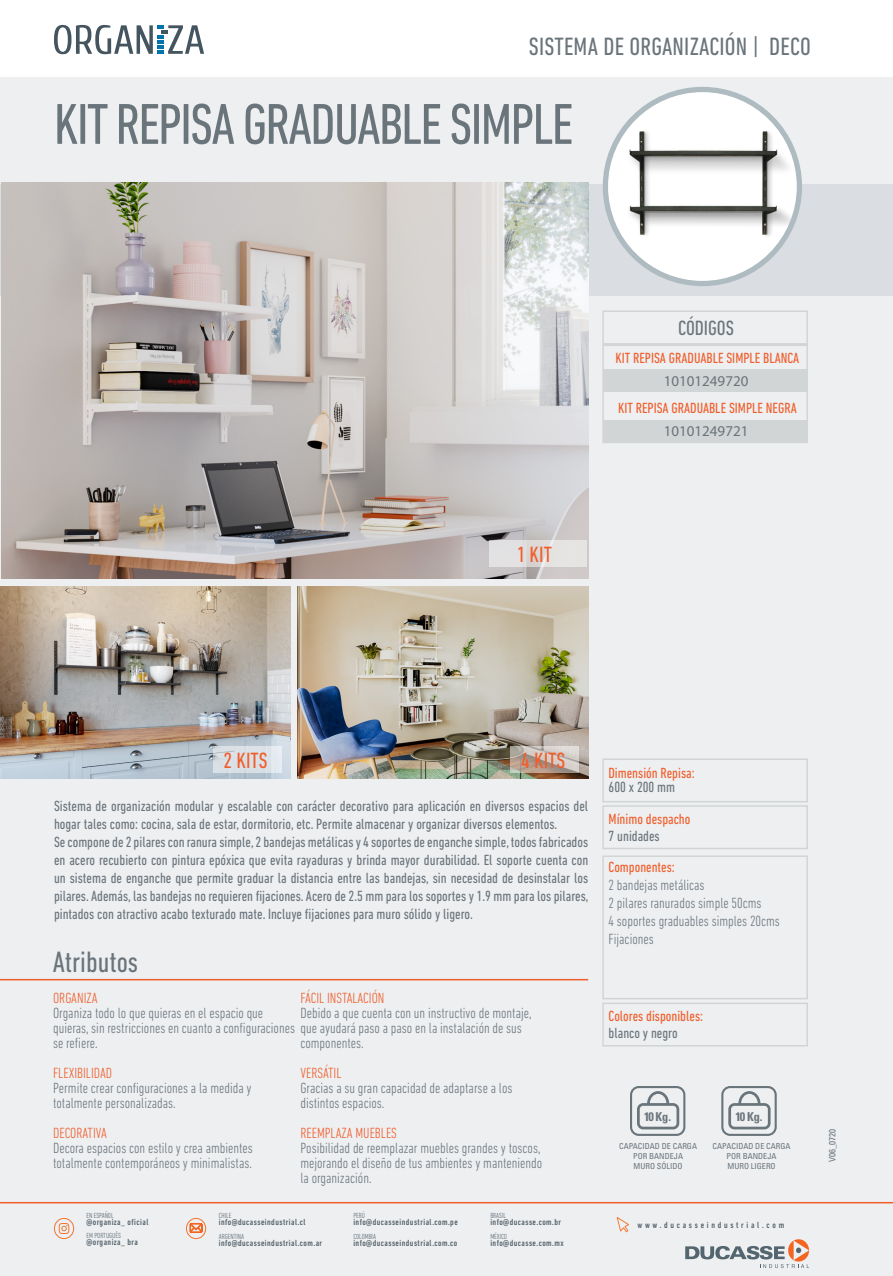
<style>
.page{position:relative;width:893px;height:1276px;background:#fff}
.page>*{position:absolute;margin:0;border:0;box-sizing:border-box;transform-origin:0 0}
.t1{font:condensed 58.5px "DIN Next LT Pro";letter-spacing:-.03em;color:#6a747b}
.t2{font:condensed 30px "DIN Next LT Pro";color:#6a747b}
.t3{font:condensed 25.5px "DIN Next LT Pro";letter-spacing:.01em;color:#6a747b}
.t4{font:condensed 22.5px "DIN Next LT Pro";color:#f15d2a}
.t5{font:condensed 21px "DIN Next LT Pro";color:#6a747b}
.t6{font:condensed 15px/18px "DIN Next LT Pro";color:#6a747b}
.t7{font:300 condensed 15px/15px "DIN Next LT Pro";color:#6a747b}
.t8{font:condensed 15px "DIN Next LT Pro";color:#f15d2a}
.t9{font:300 condensed 15px "DIN Next LT Pro";color:#f15d2a}
.t10{font:15px "Myriad Pro";color:#6a747b}
.t11{font:700 condensed 12.3px "Univers";letter-spacing:-.05em;color:#6a747b}
.t12{font:500 condensed 9px "DIN Next LT Pro";letter-spacing:.05em;color:#55636c}
.t13{font:500 condensed 9px "DIN Next LT Pro";letter-spacing:.3em;color:#55636c}
.t14{font:condensed 9px "Univers";letter-spacing:-.015em;color:#6a747b}
.t15{font:condensed 8.25px "Univers";color:#6a747b}
.t16{font:300 condensed 7.5px "DIN Next LT Pro";color:#55636c}
</style>
<div class="page">
<div style="left:0;top:78px;width:893px;height:1198px;background:#edeff1"></div>
<div style="left:603px;top:370px;width:204px;height:22px;background:#d2d5d5"></div>
<div style="left:603px;top:420px;width:204px;height:22px;background:#d2d5d5"></div>
<div style="left:603px;top:343px;width:204px;height:3px;border:2px solid #d2d6d5"></div>
<div style="left:602px;top:310px;width:206px;height:133px;border:2px solid #d2d5d5"></div>
<div style="left:0;top:184px;width:893px;height:112px;background:#dadee2"></div>
<div style="left:630px;top:1086px;width:55px;height:50px;border:2px solid #6a747b;border-radius:8px"></div>
<svg style="left:637px;top:1091px;width:42px;height:38px"></svg>
<div style="left:721px;top:1086px;width:56px;height:50px;border:2px solid #6a747b;border-radius:8px"></div>
<svg style="left:728px;top:1091px;width:43px;height:38px"></svg>
<div style="left:602px;top:805px;width:206px;height:44px;border:2px solid #d2d5d5"></div>
<div style="left:602px;top:1002px;width:206px;height:44px;border:2px solid #d2d5d5"></div>
<hr style="left:605px;top:344px;width:203px;height:2px;background:#d2d5d5">
<hr style="left:0;top:979px;width:588px;height:1px;background:#f15d2a">
<hr style="left:0;top:1202px;width:893px;height:1px;background:#f15d2a">
<img style="left:1px;top:183px;width:587px;height:395px">
<div style="left:602px;top:758px;width:206px;height:44px;border:2px solid #d2d5d5"></div>
<svg style="left:54px;top:25px;width:150px;height:29px"></svg>
<div style="left:602px;top:855px;width:206px;height:144px;border:2px solid #d2d5d5"></div>
<img style="left:0;top:587px;width:291px;height:191px">
<img style="left:298px;top:587px;width:290px;height:191px">
<svg style="left:489px;top:541px;width:97px;height:26px;fill:#e3e1e2"></svg>
<div style="left:213px;top:746px;width:68px;height:26px;background:#dae1e7"></div>
<svg style="left:510px;top:746px;width:69px;height:26px"></svg>
<svg style="left:54px;top:1217px;width:20px;height:22px"></svg>
<svg style="left:685px;top:1239px;width:124px;height:29px"></svg>
<svg style="left:617px;top:1217px;width:12px;height:15px"></svg>
<svg style="left:186px;top:1217px;width:20px;height:22px"></svg>
<div style="left:603px;top:87px;width:199px;height:199px;background:#aebbc1;border-radius:50%"></div>
<div style="left:608px;top:92px;width:189px;height:189px;background:#fff;border-radius:50%"></div>
<img style="left:608px;top:103px;width:189px;height:164px">
<p class="t3" style="left:529px;top:31px;width:283px">SISTEMA DE ORGANIZACIÓN | DECO</p>
<p class="t1" style="left:54px;top:91px;width:521px">KIT REPISA GRADUABLE SIMPLE</p>
<p class="t4" style="left:517px;top:542px;width:37px">1 KIT</p>
<p class="t5" style="left:678px;top:316px;width:58px">CÓDIGOS</p>
<p class="t8" style="left:615px;top:349px;width:185px">KIT REPISA GRADUABLE SIMPLE BLANCA</p>
<p class="t8" style="left:618px;top:400px;width:180px">KIT REPISA GRADUABLE SIMPLE NEGRA</p>
<p class="t10" style="left:664px;top:372px;width:86px">10101249720</p>
<p class="t10" style="left:664px;top:422px;width:86px">10101249721</p>
<p class="t4" style="left:224px;top:747px;width:46px">2 KITS</p>
<p class="t4" style="left:521px;top:747px;width:46px">4 KITS</p>
<p class="t6" style="left:54px;top:796px;width:536px">Sistema de organización modular y escalable con carácter decorativo para aplicación en diversos espacios del hogar tales como: cocina, sala de estar, dormitorio, etc. Permite almacenar y organizar diversos elementos.</p>
<p class="t6" style="left:54px;top:832px;width:536px;text-align:justify">Se compone de 2 pilares con ranura simple, 2 bandejas metálicas y 4 soportes de enganche simple, todos fabricados en acero recubierto con pintura epóxica que evita rayaduras y brinda mayor durabilidad. El soporte cuenta con un sistema de enganche que permite graduar la distancia entre las bandejas, sin necesidad de desinstalar los pilares. Además, las bandejas no requieren fijaciones. Acero de 2.5 mm para los soportes y 1.9 mm para los pilares, pintados con atractivo acabo texturado mate. Incluye fijaciones para muro sólido y ligero.</p>
<p class="t2" style="left:53px;top:945px;width:87px">Atributos</p>
<p class="t9" style="left:300px;top:989px;width:86px">FÁCIL INSTALACIÓN</p>
<p class="t7" style="left:300px;top:998px;width:233px;line-height:30px">Debido a que cuenta con un instructivo de montaje, componentes.</p>
<p class="t9" style="left:300px;top:1064px;width:43px">VERSÁTIL</p>
<p class="t7" style="left:300px;top:1080px;width:214px">Gracias a su gran capacidad de adaptarse a los distintos espacios.</p>
<p class="t9" style="left:300px;top:1124px;width:98px">REEMPLAZA MUEBLES</p>
<p class="t7" style="left:300px;top:1140px;width:243px">Posibilidad de reemplazar muebles grandes y toscos, mejorando el diseño de tus ambientes y manteniendo la organización.</p>
<p class="t9" style="left:53px;top:989px;width:46px">ORGANIZA</p>
<p class="t7" style="left:53px;top:1005px;width:470px">Organiza todo lo que quieras en el espacio que<br>quieras, sin restricciones en cuanto a configuraciones que ayudará paso a paso en la instalación de sus se refiere.</p>
<p class="t9" style="left:53px;top:1064px;width:61px">FLEXIBILIDAD</p>
<p class="t7" style="left:53px;top:1080px;width:200px">Permite crear configuraciones a la medida y totalmente personalizadas.</p>
<p class="t9" style="left:53px;top:1124px;width:55px">DECORATIVA</p>
<p class="t7" style="left:53px;top:1140px;width:201px">Decora espacios con estilo y crea ambientes totalmente contemporáneos y minimalistas.</p>
<p class="t16" style="left:86px;top:1211px;width:29px">EN ESPAÑOL</p>
<p class="t12" style="left:86px;top:1216px;width:64px">@organiza_ oficial</p>
<p class="t12" style="left:86px;top:1237px;width:53px">@organiza_ bra</p>
<p class="t16" style="left:86px;top:1231px;width:36px">EM PORTUGUÊS</p>
<p class="t16" style="left:219px;top:1211px;width:14px">CHILE</p>
<p class="t16" style="left:219px;top:1231px;width:27px">ARGENTINA</p>
<p class="t12" style="left:219px;top:1217px;width:88px">info@ducasseindustrial.cl</p>
<p class="t12" style="left:219px;top:1237px;width:105px">info@ducasseindustrial.com.ar</p>
<p class="t16" style="left:353px;top:1211px;width:13px">PERÚ</p>
<p class="t16" style="left:353px;top:1231px;width:24px">COLOMBIA</p>
<p class="t12" style="left:353px;top:1217px;width:106px">info@ducasseindustrial.com.pe</p>
<p class="t12" style="left:353px;top:1237px;width:106px">info@ducasseindustrial.com.co</p>
<p class="t16" style="left:490px;top:1211px;width:17px">BRASIL</p>
<p class="t16" style="left:490px;top:1231px;width:18px">MÉXICO</p>
<p class="t12" style="left:490px;top:1217px;width:72px">info@ducasse.com.br</p>
<p class="t12" style="left:490px;top:1237px;width:75px">info@ducasse.com.mx</p>
<p class="t8" style="left:608px;top:764px;width:88px">Dimensión Repisa:</p>
<p class="t6" style="left:609px;top:778px;width:68px">600 x 200 mm</p>
<p class="t8" style="left:609px;top:810px;width:83px">Mínimo despacho</p>
<p class="t6" style="left:609px;top:826px;width:53px">7 unidades</p>
<p class="t8" style="left:609px;top:859px;width:68px">Componentes:</p>
<p class="t7" style="left:609px;top:877px;width:98px">2 bandejas metálicas</p>
<p class="t7" style="left:609px;top:895px;width:154px">2 pilares ranurados simple 50cms</p>
<p class="t7" style="left:609px;top:913px;width:173px">4 soportes graduables simples 20cms</p>
<p class="t7" style="left:609px;top:931px;width:47px">Fijaciones</p>
<p class="t8" style="left:609px;top:1007px;width:96px">Colores disponibles:</p>
<p class="t6" style="left:609px;top:1023px;width:71px">blanco y negro</p>
<p class="t11" style="left:644px;top:1109px;width:28px">10 Kg.</p>
<p class="t15" style="left:619px;top:1140px;width:79px">CAPACIDAD DE CARGA</p>
<p class="t15" style="left:633px;top:1150px;width:51px">POR BANDEJA</p>
<p class="t15" style="left:633px;top:1160px;width:51px">MURO SÓLIDO</p>
<p class="t11" style="left:736px;top:1109px;width:29px">10 Kg.</p>
<p class="t15" style="left:713px;top:1140px;width:79px">CAPACIDAD DE CARGA</p>
<p class="t15" style="left:727px;top:1150px;width:51px">POR BANDEJA</p>
<p class="t15" style="left:727px;top:1160px;width:50px">MURO LIGERO</p>
<p class="t13" style="left:637px;top:1219px;width:148px">www.ducasseindustrial.com</p>
<p class="t14" style="left:826px;top:1161px;width:34px;rotate:-90deg">V06_0720</p>
</div>
